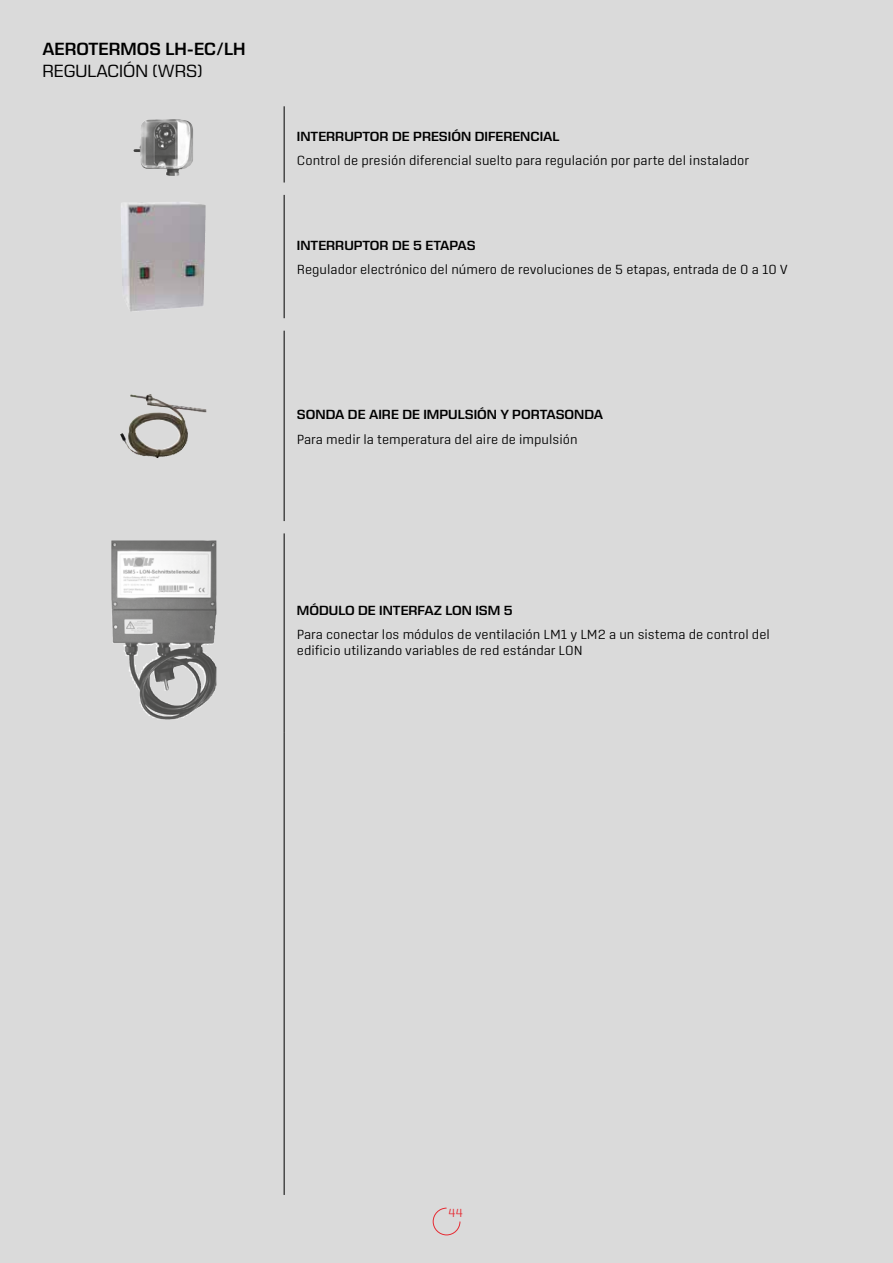
<style>
.page{position:relative;width:893px;height:1263px;background:#dadada}
.page>*{position:absolute;margin:0;border:0;box-sizing:border-box;transform-origin:0 0}
.t1{font:600 18px "Eurostile Next LT Pro";color:#000}
.t2{font:18px "Eurostile Next LT Pro";color:#000}
.t3{font:300 13.5px/16.2px "Center";color:#000}
.t4{font:600 13.5px "Eurostile Next LT Pro";color:#000}
.t5{font:300 12px "Center";color:#e62a32}
</style>
<div class="page">
<svg style="left:432px;top:1207px;width:29px;height:29px"></svg>
<hr style="left:284px;top:106px;width:1px;height:77px;background:#000">
<hr style="left:284px;top:195px;width:1px;height:123px;background:#000">
<hr style="left:284px;top:330px;width:1px;height:191px;background:#000">
<hr style="left:284px;top:533px;width:1px;height:199px;background:#000">
<hr style="left:284px;top:732px;width:1px;height:463px;background:#000">
<img style="left:133px;top:119px;width:60px;height:57px">
<img style="left:121px;top:202px;width:56px;height:109px">
<img style="left:120px;top:394px;width:61px;height:58px">
<img style="left:111px;top:540px;width:105px;height:179px">
<h1 class="t1" style="left:43px;top:39px;width:205px">AEROTERMOS LH-EC/LH</h1>
<h1 class="t2" style="left:43px;top:61px;width:162px">REGULACIÓN (WRS)</h1>
<p class="t4" style="left:297px;top:128px;width:264px">INTERRUPTOR DE PRESIÓN DIFERENCIAL</p>
<p class="t3" style="left:297px;top:152px;width:454px">Control de presión diferencial suelto para regulación por parte del instalador</p>
<p class="t4" style="left:297px;top:237px;width:180px">INTERRUPTOR DE 5 ETAPAS</p>
<p class="t3" style="left:297px;top:261px;width:492px">Regulador electrónico del número de revoluciones de 5 etapas, entrada de 0 a 10 V</p>
<p class="t4" style="left:297px;top:407px;width:308px">SONDA DE AIRE DE IMPULSIÓN Y PORTASONDA</p>
<p class="t3" style="left:297px;top:431px;width:282px">Para medir la temperatura del aire de impulsión</p>
<p class="t4" style="left:297px;top:602px;width:217px">MÓDULO DE INTERFAZ LON ISM 5</p>
<p class="t3" style="left:297px;top:626px;width:475px">Para conectar los módulos de ventilación LM1 y LM2 a un sistema de control del edificio utilizando variables de red estándar LON</p>
<p class="t5" style="left:449px;top:1206px;width:16px">44</p>
</div>
